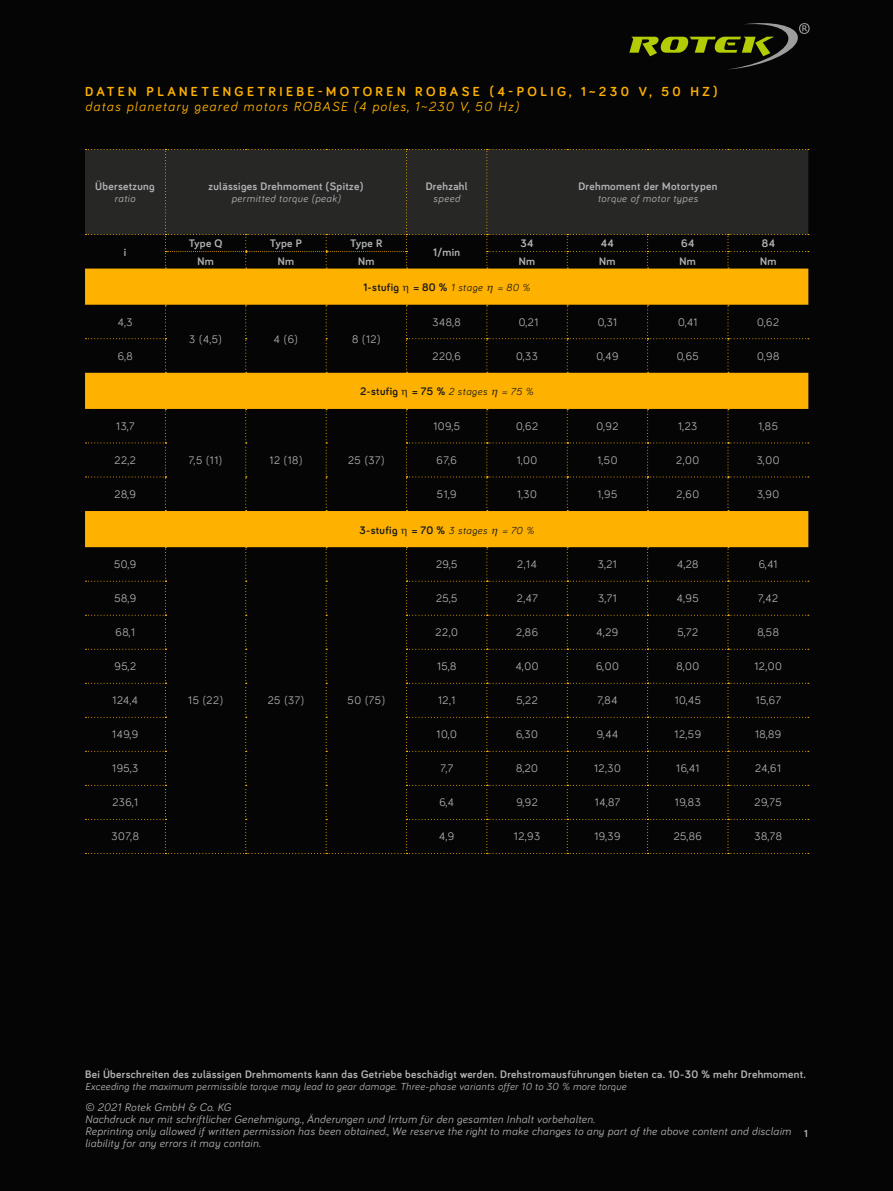
<style>
.page{position:relative;width:893px;height:1191px;background:#050505}
.page>*{position:absolute;margin:0;border:0;box-sizing:border-box;transform-origin:0 0}
.t1{font:700 13.5px "Bariol";letter-spacing:.25em;color:#ffb100}
.t2{font:italic 13.5px "Bariol";letter-spacing:.1em;color:#ffb100}
.t3{font:11.25px "Bariol";letter-spacing:.05em;color:#b1b3b5}
.t4{font:italic 11.25px/12px "Bariol";letter-spacing:.03em;color:#b1b3b5}
.t5{font:700 11.25px "Bariol";letter-spacing:.03em;color:#b1b3b5}
.t6{font:700 11.25px "Bariol";letter-spacing:.03em;color:#1d1d1b}
.t7{font:italic 10.5px "Bariol";letter-spacing:.03em;color:#b1b3b5}
.t8{font:italic 10.5px "Bariol";letter-spacing:.05em;color:#1d1d1b}
.t9{font:italic 10.5px "Bariol";letter-spacing:.05em;color:#b1b3b5}
.t10{font:700 10.5px "Bariol";color:#b1b3b5}
.s1{font-weight:700;font-style:normal;font-size:11.25px}
</style>
<div class="page">
<svg style="left:85px;top:268px;width:723px;height:279px;fill:#ffb100"></svg>
<svg style="left:86px;top:149px;width:723px;height:119px"></svg>
<svg style="left:245px;top:305px;width:2px;height:68px"></svg>
<svg style="left:326px;top:305px;width:1px;height:68px"></svg>
<svg style="left:86px;top:305px;width:80px;height:68px"></svg>
<svg style="left:406px;top:305px;width:403px;height:68px"></svg>
<svg style="left:245px;top:409px;width:2px;height:102px"></svg>
<svg style="left:326px;top:409px;width:1px;height:102px"></svg>
<svg style="left:86px;top:409px;width:80px;height:102px"></svg>
<svg style="left:406px;top:409px;width:403px;height:102px"></svg>
<svg style="left:86px;top:547px;width:723px;height:307px"></svg>
<svg style="left:629px;top:23px;width:181px;height:46px"></svg>
<svg style="left:403px;top:286px;width:5px;height:7px"></svg>
<svg style="left:486px;top:286px;width:7px;height:7px"></svg>
<svg style="left:401px;top:390px;width:6px;height:8px"></svg>
<svg style="left:490px;top:390px;width:8px;height:8px"></svg>
<svg style="left:401px;top:528px;width:6px;height:8px"></svg>
<svg style="left:490px;top:528px;width:8px;height:8px"></svg>
<p class="t1" style="left:85px;top:82px;width:634px">DATEN PLANETENGETRIEBE-MOTOREN ROBASE (4-POLIG, 1~230 V, 50 HZ)</p>
<p class="t2" style="left:85px;top:98px;width:435px">datas planetary geared motors ROBASE (4 poles, 1~230 V, 50 Hz)</p>
<p class="t5" style="left:95px;top:179px;width:61px">Übersetzung</p>
<p class="t7" style="left:115px;top:192px;width:22px">ratio</p>
<p class="t5" style="left:209px;top:179px;width:156px">zulässiges Drehmoment (Spitze)</p>
<p class="t9" style="left:231px;top:192px;width:111px">permitted torque (peak)</p>
<p class="t5" style="left:426px;top:179px;width:43px">Drehzahl</p>
<p class="t7" style="left:433px;top:192px;width:28px">speed</p>
<p class="t5" style="left:578px;top:179px;width:141px">Drehmoment der Motortypen</p>
<p class="t9" style="left:598px;top:192px;width:102px">torque of motor types</p>
<p class="t5" style="left:124px;top:245px;width:4px">i</p>
<p class="t5" style="left:189px;top:236px;width:35px">Type Q</p>
<p class="t5" style="left:270px;top:236px;width:33px">Type P</p>
<p class="t5" style="left:350px;top:236px;width:34px">Type R</p>
<p class="t5" style="left:521px;top:236px;width:14px">34</p>
<p class="t5" style="left:601px;top:236px;width:14px">44</p>
<p class="t5" style="left:681px;top:236px;width:15px">64</p>
<p class="t5" style="left:762px;top:236px;width:15px">84</p>
<p class="t5" style="left:433px;top:245px;width:29px">1/min</p>
<p class="t5" style="left:197px;top:253px;width:18px">Nm</p>
<p class="t5" style="left:278px;top:253px;width:18px">Nm</p>
<p class="t5" style="left:358px;top:253px;width:18px">Nm</p>
<p class="t5" style="left:519px;top:253px;width:18px">Nm</p>
<p class="t5" style="left:599px;top:253px;width:18px">Nm</p>
<p class="t5" style="left:680px;top:253px;width:18px">Nm</p>
<p class="t5" style="left:760px;top:253px;width:18px">Nm</p>
<p class="t6" style="left:363px;top:279px;width:37px">1-stufig</p>
<p class="t8" style="left:414px;top:280px;width:70px"><span class="s1">= 80 %</span> 1 stage</p>
<p class="t8" style="left:498px;top:280px;width:34px">= 80 %</p>
<p class="t3" style="left:118px;top:314px;width:16px">4,3</p>
<p class="t3" style="left:433px;top:314px;width:30px">348,8</p>
<p class="t3" style="left:519px;top:314px;width:21px">0,21</p>
<p class="t3" style="left:598px;top:314px;width:21px">0,31</p>
<p class="t3" style="left:678px;top:314px;width:21px">0,41</p>
<p class="t3" style="left:757px;top:314px;width:23px">0,62</p>
<p class="t3" style="left:189px;top:331px;width:34px">3 (4,5)</p>
<p class="t3" style="left:274px;top:331px;width:25px">4 (6)</p>
<p class="t3" style="left:352px;top:331px;width:30px">8 (12)</p>
<p class="t3" style="left:118px;top:348px;width:16px">6,8</p>
<p class="t3" style="left:432px;top:348px;width:30px">220,6</p>
<p class="t3" style="left:516px;top:348px;width:23px">0,33</p>
<p class="t3" style="left:596px;top:348px;width:23px">0,49</p>
<p class="t3" style="left:677px;top:348px;width:24px">0,65</p>
<p class="t3" style="left:757px;top:348px;width:24px">0,98</p>
<p class="t6" style="left:360px;top:384px;width:40px">2-stufig</p>
<p class="t8" style="left:413px;top:384px;width:76px"><span class="s1">= 75 %</span> 2 stages</p>
<p class="t8" style="left:502px;top:384px;width:33px">= 75 %</p>
<p class="t3" style="left:116px;top:418px;width:20px">13,7</p>
<p class="t3" style="left:189px;top:452px;width:35px">7,5 (11)</p>
<p class="t3" style="left:270px;top:452px;width:34px">12 (18)</p>
<p class="t3" style="left:348px;top:452px;width:38px">25 (37)</p>
<p class="t3" style="left:433px;top:418px;width:28px">109,5</p>
<p class="t3" style="left:516px;top:418px;width:23px">0,62</p>
<p class="t3" style="left:596px;top:418px;width:23px">0,92</p>
<p class="t3" style="left:678px;top:418px;width:21px">1,23</p>
<p class="t3" style="left:758px;top:418px;width:21px">1,85</p>
<p class="t3" style="left:114px;top:452px;width:23px">22,2</p>
<p class="t3" style="left:436px;top:452px;width:22px">67,6</p>
<p class="t3" style="left:517px;top:452px;width:22px">1,00</p>
<p class="t3" style="left:597px;top:452px;width:22px">1,50</p>
<p class="t3" style="left:676px;top:452px;width:25px">2,00</p>
<p class="t3" style="left:757px;top:452px;width:24px">3,00</p>
<p class="t3" style="left:114px;top:486px;width:23px">28,9</p>
<p class="t3" style="left:437px;top:486px;width:21px">51,9</p>
<p class="t3" style="left:517px;top:486px;width:21px">1,30</p>
<p class="t3" style="left:598px;top:486px;width:21px">1,95</p>
<p class="t3" style="left:676px;top:486px;width:24px">2,60</p>
<p class="t3" style="left:757px;top:486px;width:24px">3,90</p>
<p class="t6" style="left:359px;top:522px;width:40px">3-stufig</p>
<p class="t8" style="left:412px;top:523px;width:77px"><span class="s1">= 70 %</span> 3 stages</p>
<p class="t8" style="left:502px;top:523px;width:33px">= 70 %</p>
<p class="t3" style="left:114px;top:556px;width:24px">50,9</p>
<p class="t3" style="left:436px;top:556px;width:23px">29,5</p>
<p class="t3" style="left:517px;top:556px;width:21px">2,14</p>
<p class="t3" style="left:598px;top:556px;width:20px">3,21</p>
<p class="t3" style="left:677px;top:556px;width:23px">4,28</p>
<p class="t3" style="left:759px;top:556px;width:20px">6,41</p>
<p class="t3" style="left:114px;top:590px;width:23px">58,9</p>
<p class="t3" style="left:436px;top:590px;width:23px">25,5</p>
<p class="t3" style="left:517px;top:590px;width:23px">2,47</p>
<p class="t3" style="left:598px;top:590px;width:20px">3,71</p>
<p class="t3" style="left:677px;top:590px;width:23px">4,95</p>
<p class="t3" style="left:758px;top:590px;width:21px">7,42</p>
<p class="t3" style="left:115px;top:624px;width:21px">68,1</p>
<p class="t3" style="left:436px;top:624px;width:24px">22,0</p>
<p class="t3" style="left:516px;top:624px;width:24px">2,86</p>
<p class="t3" style="left:597px;top:624px;width:23px">4,29</p>
<p class="t3" style="left:677px;top:624px;width:22px">5,72</p>
<p class="t3" style="left:757px;top:624px;width:23px">8,58</p>
<p class="t3" style="left:114px;top:658px;width:23px">95,2</p>
<p class="t3" style="left:437px;top:658px;width:21px">15,8</p>
<p class="t3" style="left:516px;top:658px;width:24px">4,00</p>
<p class="t3" style="left:596px;top:658px;width:24px">6,00</p>
<p class="t3" style="left:676px;top:658px;width:24px">8,00</p>
<p class="t3" style="left:754px;top:658px;width:29px">12,00</p>
<p class="t3" style="left:112px;top:692px;width:27px">124,4</p>
<p class="t3" style="left:438px;top:692px;width:19px">12,1</p>
<p class="t3" style="left:516px;top:692px;width:23px">5,22</p>
<p class="t3" style="left:597px;top:692px;width:22px">7,84</p>
<p class="t3" style="left:675px;top:692px;width:28px">10,45</p>
<p class="t3" style="left:756px;top:692px;width:27px">15,67</p>
<p class="t3" style="left:112px;top:726px;width:28px">149,9</p>
<p class="t3" style="left:437px;top:726px;width:22px">10,0</p>
<p class="t3" style="left:516px;top:726px;width:23px">6,30</p>
<p class="t3" style="left:597px;top:726px;width:23px">9,44</p>
<p class="t3" style="left:674px;top:726px;width:28px">12,59</p>
<p class="t3" style="left:755px;top:726px;width:28px">18,89</p>
<p class="t3" style="left:112px;top:761px;width:28px">195,3</p>
<p class="t3" style="left:441px;top:761px;width:14px">7,7</p>
<p class="t3" style="left:516px;top:761px;width:23px">8,20</p>
<p class="t3" style="left:594px;top:761px;width:28px">12,30</p>
<p class="t3" style="left:676px;top:761px;width:25px">16,41</p>
<p class="t3" style="left:755px;top:761px;width:27px">24,61</p>
<p class="t3" style="left:112px;top:795px;width:27px">236,1</p>
<p class="t3" style="left:439px;top:795px;width:16px">6,4</p>
<p class="t3" style="left:516px;top:795px;width:23px">9,92</p>
<p class="t3" style="left:595px;top:795px;width:27px">14,87</p>
<p class="t3" style="left:675px;top:795px;width:27px">19,83</p>
<p class="t3" style="left:754px;top:795px;width:29px">29,75</p>
<p class="t3" style="left:112px;top:829px;width:29px">307,8</p>
<p class="t3" style="left:439px;top:829px;width:17px">4,9</p>
<p class="t3" style="left:514px;top:829px;width:28px">12,93</p>
<p class="t3" style="left:594px;top:829px;width:28px">19,39</p>
<p class="t3" style="left:674px;top:829px;width:30px">25,86</p>
<p class="t3" style="left:754px;top:829px;width:29px">38,78</p>
<p class="t3" style="left:188px;top:692px;width:36px">15 (22)</p>
<p class="t3" style="left:268px;top:692px;width:38px">25 (37)</p>
<p class="t3" style="left:348px;top:692px;width:39px">50 (75)</p>
<p class="t5" style="left:85px;top:1066px;width:722px">Bei Überschreiten des zulässigen Drehmoments kann das Getriebe beschädigt werden. Drehstromausführungen bieten ca. 10-30 % mehr Drehmoment.</p>
<p class="t7" style="left:85px;top:1079px;width:543px">Exceeding the maximum permissible torque may lead to gear damage. Three-phase variants offer 10 to 30 % more torque</p>
<p class="t4" style="left:85px;top:1100px;width:707px">© 2021 Rotek GmbH &amp; Co. KG<br>Nachdruck nur mit schriftlicher Genehmigung., Änderungen und Irrtum für den gesamten Inhalt vorbehalten.<br>Reprinting only allowed if written permission has been obtained., We reserve the right to make changes to any part of the above content and disclaim liability for any errors it may contain.</p>
<p class="t10" style="left:804px;top:1126px;width:5px">1</p>
</div>
